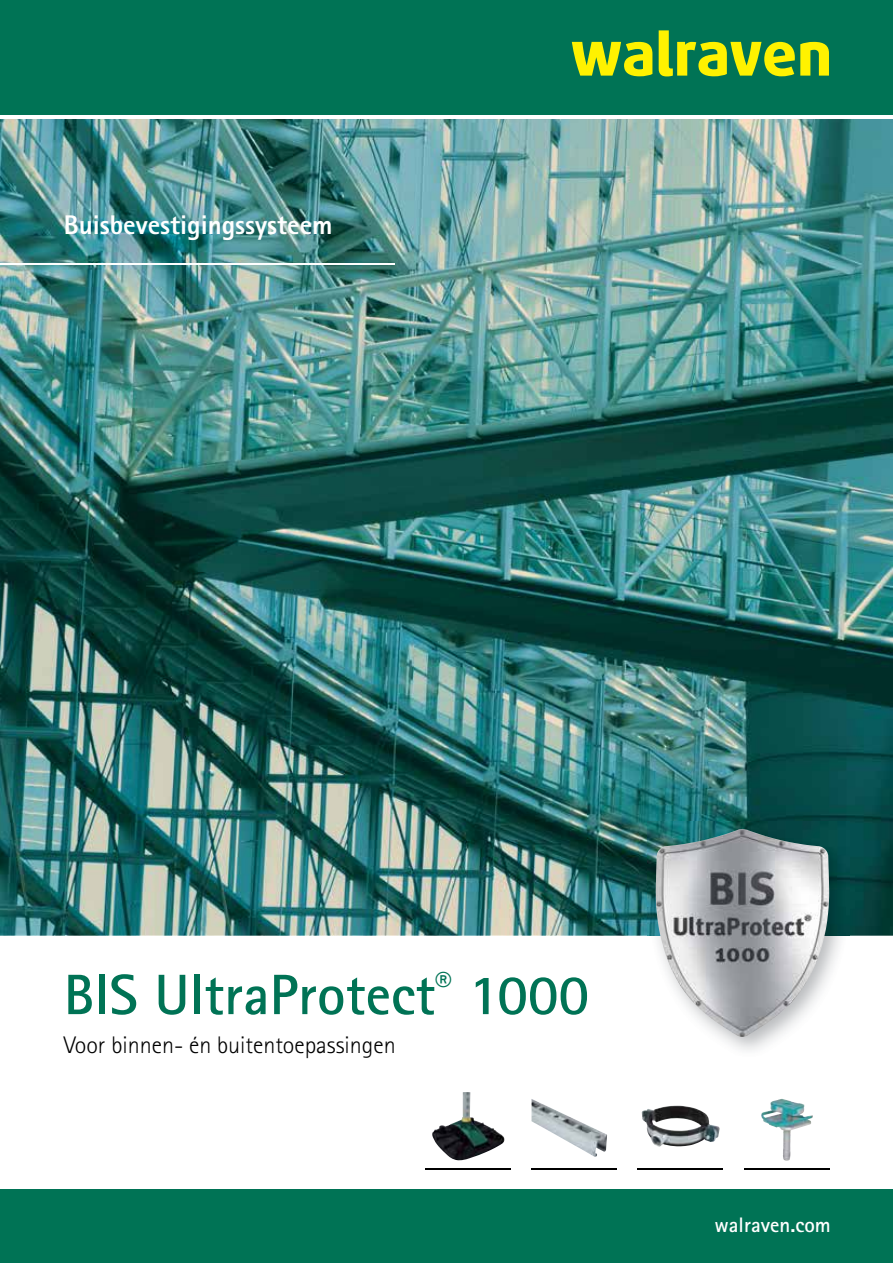
<style>
.page{position:relative;width:893px;height:1263px;background:#fff}
.page>*{position:absolute;margin:0;border:0;box-sizing:border-box;transform-origin:0 0}
.t1{font:700 57px "Rotis Sans Serif Std";color:#007355}
.t2{font:800 27px "Rotis Sans Serif Std";color:#fff}
.t3{font:300 24px "Rotis Sans Serif Std";color:#000}
.t4{font:700 21px "Rotis Sans Serif Pro Cyr";color:#fff}
</style>
<div class="page">
<img style="left:0;top:119px;width:893px;height:817px">
<img style="left:761px;top:1099px;width:52px;height:62px">
<img style="left:641px;top:1106px;width:79px;height:40px">
<img style="left:531px;top:1099px;width:76px;height:58px">
<img style="left:432px;top:1092px;width:72px;height:68px">
<img style="left:648px;top:821px;width:201px;height:230px">
<img style="left:656px;top:829px;width:173px;height:208px">
<div style="left:0;top:1189px;width:893px;height:74px;background:#007355"></div>
<div style="left:0;top:0;width:893px;height:117px;background:#007355"></div>
<hr style="left:744px;top:1169px;width:85px;height:1px;background:#000">
<hr style="left:638px;top:1169px;width:85px;height:1px;background:#000">
<hr style="left:531px;top:1169px;width:86px;height:1px;background:#000">
<hr style="left:425px;top:1169px;width:85px;height:1px;background:#000">
<svg style="left:659px;top:30px;width:170px;height:46px"></svg>
<svg style="left:572px;top:42px;width:80px;height:34px"></svg>
<hr style="left:0;top:115px;width:893px;height:3px;background:#fff">
<hr style="left:0;top:263px;width:395px;height:2px;background:#fff">
<p class="t2" style="left:64px;top:208px;width:270px">Buisbevestigingssysteem</p>
<h1 class="t1" style="left:64px;top:959px;width:527px">BIS UltraProtect<sup>®</sup> 1000</h1>
<p class="t3" style="left:64px;top:1031px;width:333px">Voor binnen- én buitentoepassingen</p>
<p class="t4" style="left:714px;top:1212px;width:118px">walraven.com</p>
</div>
